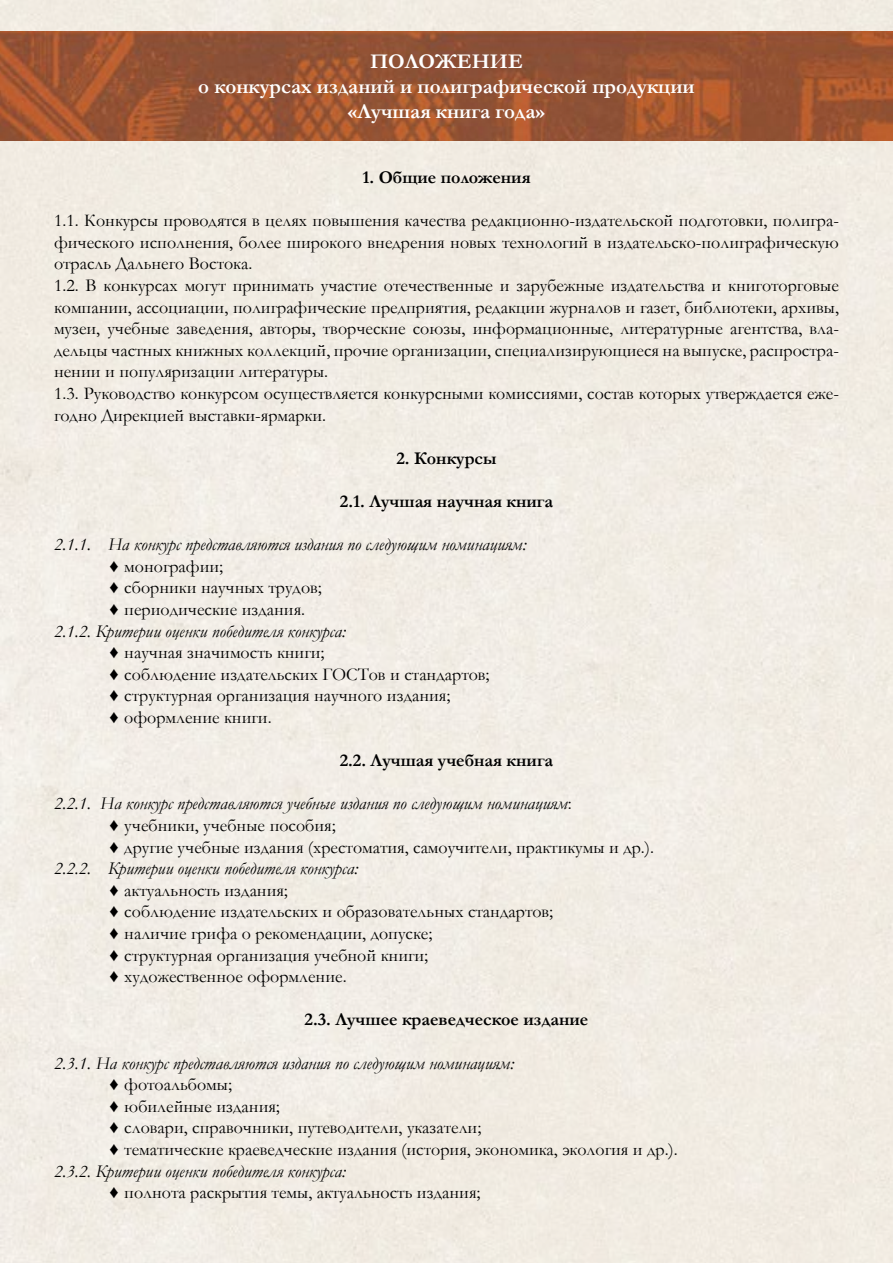
<style>
.page{position:relative;width:893px;height:1263px;background:#f1ece4}
.page>*{position:absolute;margin:0;border:0;box-sizing:border-box;transform-origin:0 0}
.t1{font:700 21px/25.2px "Garamond";color:#fff;text-align:center}
.t2{font:18px/21.6px "Garamond";color:#000}
.t3{font:italic 18px "Garamond";color:#000}
.t4{font:700 18px "Garamond";color:#000}
.s1{font-style:italic}
</style>
<div class="page">
<img style="left:0;top:32px;width:893px;height:108px">
<p class="t1" style="left:198px;top:49px;width:498px">ПОЛОЖЕНИЕ<br>о конкурсах изданий и полиграфической продукции «Лучшая книга года»</p>
<p class="t4" style="left:362px;top:165px;width:170px">1. Общие положения</p>
<p class="t2" style="left:54px;top:209px;width:786px">1.1. Конкурсы проводятся в целях повышения качества редакционно-издательской подготовки, полигра&shy;фического исполнения, более широкого внедрения новых технологий в издательско-полиграфическую отрасль Дальнего Востока.<br>1.2. В конкурсах могут принимать участие отечественные и зарубежные издательства и книготорговые компании, ассоциации, полиграфические предприятия, редакции журналов и газет, библиотеки, архивы, музеи, учебные заведения, авторы, творческие союзы, информационные, литературные агентства, вла&shy;дельцы частных книжных коллекций, прочие организации, специализирующиеся на выпуске, распростра&shy;нении и популяризации литературы.<br>1.3. Руководство конкурсом осуществляется конкурсными комиссиями, состав которых утверждается еже&shy;годно Дирекцией выставки-ярмарки.</p>
<p class="t4" style="left:397px;top:446px;width:101px">2. Конкурсы</p>
<p class="t4" style="left:340px;top:489px;width:215px">2.1. Лучшая научная книга</p>
<p class="t3" style="left:54px;top:532px;width:474px">2.1.1. На конкурс представляются издания по следующим номинациям:</p>
<p class="t2" style="left:108px;top:555px;width:215px">♦ монографии;<br>♦ сборники научных трудов; ♦ периодические издания.</p>
<p class="t3" style="left:54px;top:619px;width:293px">2.1.2. Критерии оценки победителя конкурса:</p>
<p class="t2" style="left:108px;top:641px;width:383px">♦ научная значимость книги;<br>♦ соблюдение издательских ГОСТов и стандартов; ♦ структурная организация научного издания;<br>♦ оформление книги.</p>
<p class="t4" style="left:340px;top:748px;width:215px">2.2. Лучшая учебная книга</p>
<p class="t2" style="left:108px;top:792px;width:548px;text-indent:-54px"><span class="s1">2.2.1. На конкурс представляются учебные издания по следующим номинациям</span>:<br>♦ учебники, учебные пособия;<br>♦ другие учебные издания (хрестоматия, самоучители, практикумы и др.).</p>
<p class="t3" style="left:54px;top:856px;width:305px">2.2.2. Критерии оценки победителя конкурса:</p>
<p class="t2" style="left:108px;top:879px;width:447px">♦ актуальность издания;<br>♦ соблюдение издательских и образовательных стандартов; ♦ наличие грифа о рекомендации, допуске;<br>♦ структурная организация учебной книги;<br>♦ художественное оформление.</p>
<p class="t4" style="left:305px;top:1007px;width:285px">2.3. Лучшее краеведческое издание</p>
<p class="t3" style="left:54px;top:1051px;width:461px">2.3.1. На конкурс представляются издания по следующим номинациям:</p>
<p class="t2" style="left:108px;top:1073px;width:571px">♦ фотоальбомы;<br>♦ юбилейные издания;<br>♦ словари, справочники, путеводители, указатели;<br>♦ тематические краеведческие издания (история, экономика, экология и др.).</p>
<p class="t3" style="left:54px;top:1159px;width:293px">2.3.2. Критерии оценки победителя конкурса:</p>
<p class="t2" style="left:108px;top:1181px;width:374px">♦ полнота раскрытия темы, актуальность издания;</p>
</div>
